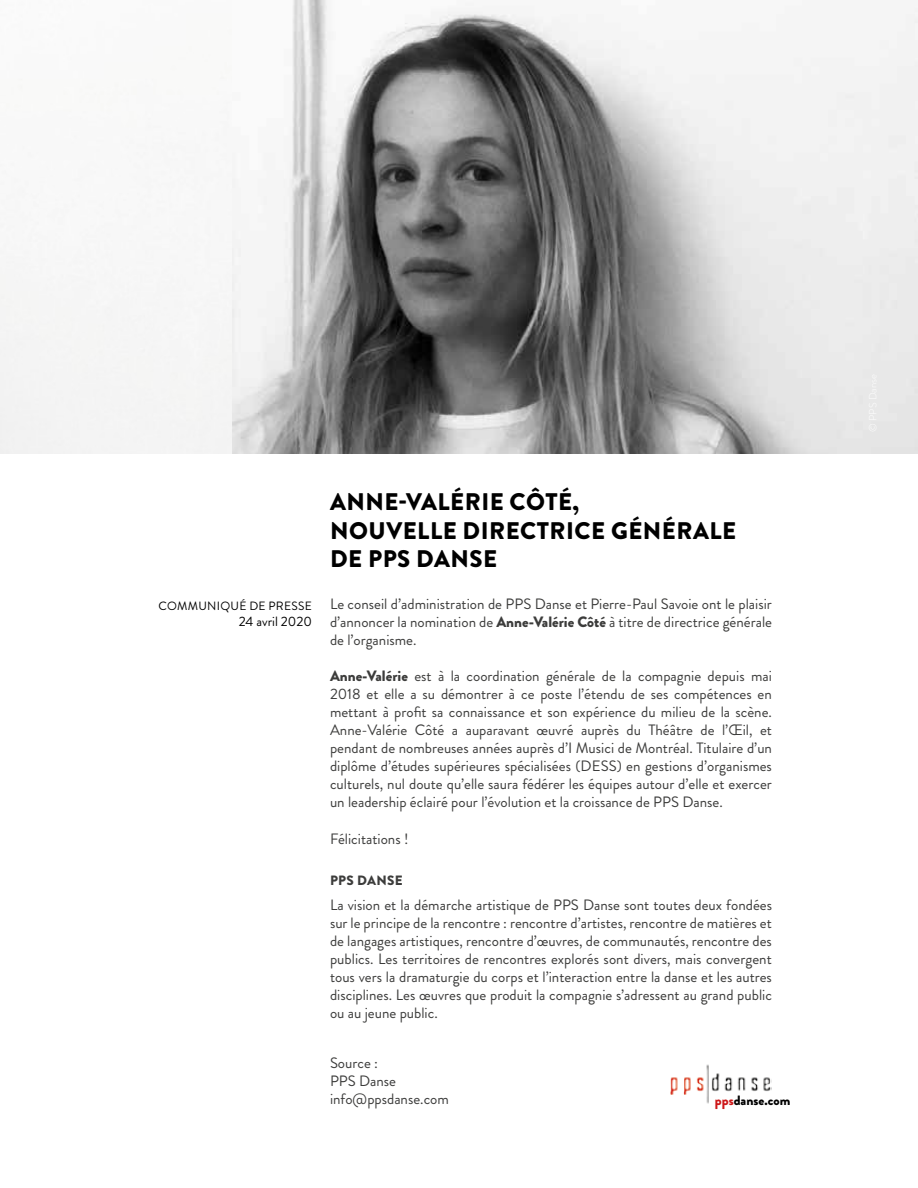
<style>
.page{position:relative;width:918px;height:1188px;background:#fff}
.page>*{position:absolute;margin:0;border:0;box-sizing:border-box;transform-origin:0 0}
.t1{font:900 24px/28.8px "Brandon Grotesque";letter-spacing:.02em;color:#000}
.t2{font:15px/18px "Brandon Grotesque";color:#3c3c3b;text-align:justify}
.t3{font:900 13.5px "Brandon Grotesque";color:#000}
.t4{font:13.5px "Brandon Grotesque";color:#000}
.t5{font:900 13.5px "Brandon Grotesque";letter-spacing:.02em;color:#3c3c3b}
.t6{font:12px "Brandon Grotesque";letter-spacing:.02em;color:#000}
.s1{font-weight:900}
.s2{color:#cd1719}
</style>
<div class="page">
<img style="left:0;top:0;width:918px;height:454px">
<img style="left:670px;top:1064px;width:102px;height:40px">
<p class="t6" style="left:158px;top:598px;width:155px">COMMUNIQUÉ DE PRESSE</p>
<p class="t4" style="left:239px;top:612px;width:75px">24 avril 2020</p>
<h1 class="t1" style="left:330px;top:487px;width:408px">ANNE-VALÉRIE CÔTÉ,<br>NOUVELLE DIRECTRICE GÉNÉRALE<br>DE PPS DANSE</h1>
<p class="t2" style="left:330px;top:595px;width:444px">Le conseil d’administration de PPS Danse et Pierre-Paul Savoie ont le plaisir d’annoncer la nomination de <span class="s1">Anne-Valérie Côté</span> à titre de directrice générale de l’organisme.</p>
<p class="t2" style="left:330px;top:667px;width:444px"><span class="s1">Anne-Valérie</span> est à la coordination générale de la compagnie depuis mai 2018 et elle a su démontrer à ce poste l’étendu de ses compétences en mettant à profit sa connaissance et son expérience du milieu de la scène.<br>Anne-Valérie Côté a auparavant œuvré auprès du Théâtre de l’Œil, et pendant de nombreuses années auprès d’I Musici de Montréal. Titulaire d’un diplôme d’études supérieures spécialisées (DESS) en gestions d’organismes culturels, nul doute qu’elle saura fédérer les équipes autour d’elle et exercer un leadership éclairé pour l’évolution et la croissance de PPS Danse.</p>
<p class="t2" style="left:330px;top:830px;width:80px">Félicitations !</p>
<p class="t5" style="left:330px;top:871px;width:74px">PPS DANSE</p>
<p class="t2" style="left:330px;top:896px;width:444px">La vision et la démarche artistique de PPS Danse sont toutes deux fondées sur le principe de la rencontre : rencontre d’artistes, rencontre de matières et de langages artistiques, rencontre d’œuvres, de communautés, rencontre des publics. Les territoires de rencontres explorés sont divers, mais convergent tous vers la dramaturgie du corps et l’interaction entre la danse et les autres disciplines. Les œuvres que produit la compagnie s’adressent au grand public ou au jeune public.</p>
<p class="t2" style="left:330px;top:1054px;width:120px;text-align:left">Source :<br>PPS Danse info@ppsdanse.com</p>
<p class="t3" style="left:715px;top:1091px;width:77px"><span class="s2">pps</span>danse.com</p>
</div>
